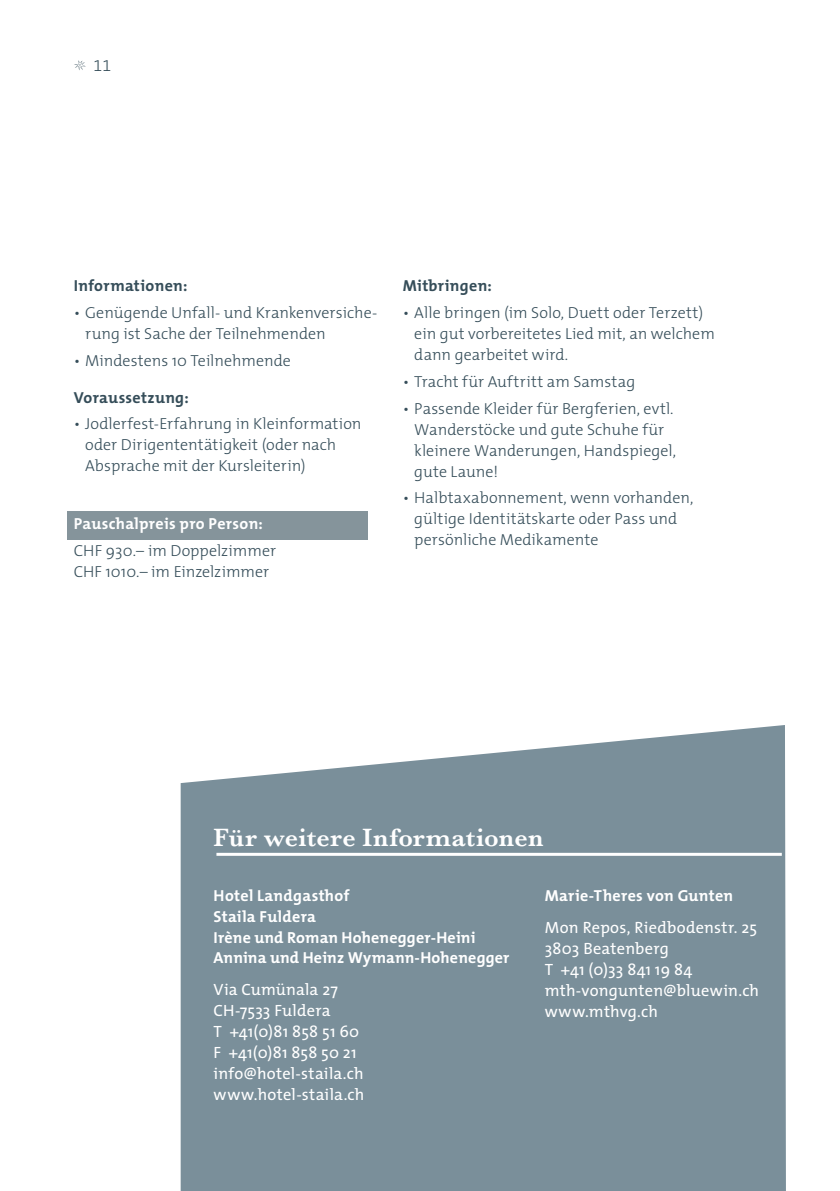
<style>
.page{position:relative;width:840px;height:1191px;background:#fff}
.page>*{position:absolute;margin:0;border:0;box-sizing:border-box;transform-origin:0 0}
.t1{font:600 26px "Baskerville";letter-spacing:.015em;color:#fff}
.t2{font:16.4px/20.8px "The Mix";letter-spacing:.01em;color:#fff}
.t3{font:300 16px/21px "The Mix";letter-spacing:.005em;color:#354d59}
.t4{font:700 16px/20.8px "The Mix";letter-spacing:.015em;color:#fff}
.t5{font:700 16px "The Mix";letter-spacing:.02em;color:#354d59}
.t6{font:16px "The Mix Light Expert";color:#354d59}
</style>
<div class="page">
<svg style="left:74px;top:60px;width:12px;height:10px"></svg>
<div style="left:67px;top:511px;width:300px;height:28px;background:#85949b"></div>
<svg style="left:180px;top:725px;width:605px;height:466px;background:#8396a0"></svg>
<hr style="left:216px;top:853px;width:565px;height:3px;background:#fff">
<p class="t6" style="left:93px;top:53px;width:19px">11</p>
<p class="t5" style="left:74px;top:273px;width:115px">Informationen:</p>
<p class="t3" style="left:85px;top:302px;width:293px;text-indent:-11px">• Genügende Unfall- und Krankenversiche&shy;rung ist Sache der Teilnehmenden</p>
<p class="t3" style="left:74px;top:349px;width:218px">• Mindestens 10 Teilnehmende</p>
<p class="t5" style="left:74px;top:384px;width:116px">Voraussetzung:</p>
<p class="t3" style="left:85px;top:413px;width:278px;text-indent:-11px">• Jodlerfest-Erfahrung in Kleinformation oder Dirigententätigkeit (oder nach<br>Absprache mit der Kursleiterin)</p>
<p class="t4" style="left:74px;top:513px;width:191px">Pauschalpreis pro Person:</p>
<p class="t3" style="left:74px;top:539px;width:204px">CHF 930.– im Doppelzimmer<br>CHF 1010.– im Einzelzimmer</p>
<p class="t5" style="left:403px;top:273px;width:90px">Mitbringen:</p>
<p class="t3" style="left:414px;top:302px;width:302px;text-indent:-11px">• Alle bringen (im Solo, Duett oder Terzett) ein gut vorbereitetes Lied mit, an welchem dann gearbeitet wird.</p>
<p class="t3" style="left:403px;top:370px;width:234px">• Tracht für Auftritt am Samstag</p>
<p class="t3" style="left:414px;top:397px;width:263px;text-indent:-11px">• Passende Kleider für Bergferien, evtl.<br>Wanderstöcke und gute Schuhe für kleinere Wanderungen, Handspiegel, gute Laune!</p>
<p class="t3" style="left:414px;top:487px;width:280px;text-indent:-11px">• Halbtaxabonnement, wenn vorhanden, gültige Identitätskarte oder Pass und persönliche Medikamente</p>
<h1 class="t1" style="left:213px;top:819px;width:331px">Für weitere Informationen</h1>
<p class="t4" style="left:213px;top:884px;width:297px">Hotel Landgasthof<br>Staila Fuldera<br>Irène und Roman Hohenegger-Heini<br>Annina und Heinz Wymann-Hohenegger</p>
<p class="t2" style="left:213px;top:979px;width:152px">Via Cumünala 27<br>CH-7533 Fuldera<br>T +41(0)81 858 51 60<br>F +41(0)81 858 50 21 info@hotel-staila.ch www.hotel-staila.ch</p>
<p class="t4" style="left:544px;top:884px;width:190px">Marie-Theres von Gunten</p>
<p class="t2" style="left:544px;top:917px;width:216px">Mon Repos, Riedbodenstr. 25<br>3803 Beatenberg<br>T +41 (0)33 841 19 84 mth-vongunten@bluewin.ch www.mthvg.ch</p>
</div>
